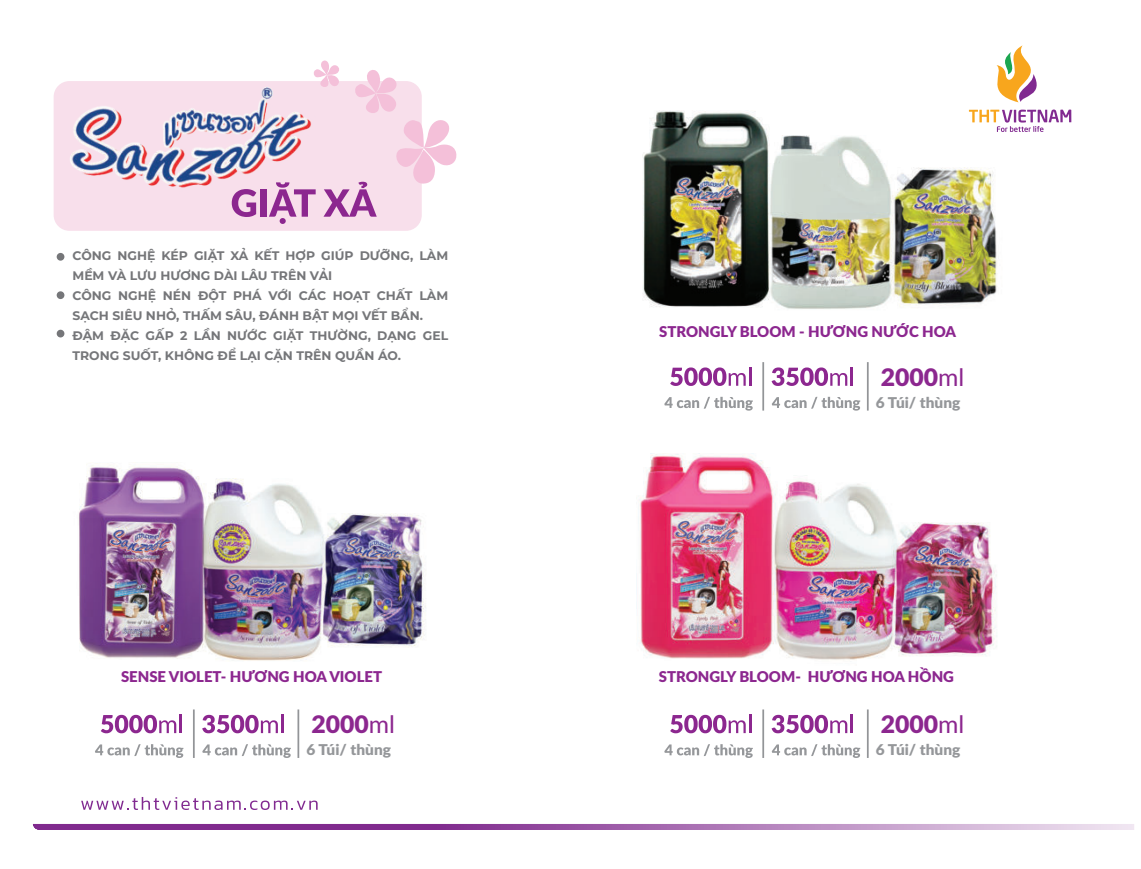
<style>
.page{position:relative;width:1141px;height:869px;background:#fff}
.page>*{position:absolute;margin:0;border:0;box-sizing:border-box;transform-origin:0 0}
.t1{font:900 24.15px "Lato";color:#8c278f}
.t2{font:900 14.88px "Lato";color:#8c278f}
.t3{font:900 14.88px "Lato";color:#95979a;scale:1.04 1}
.t4{font:700 12.42px/19.8px "Montserrat";color:#757679}
.s1{font-weight:400}
</style>
<div class="page">
<svg style="left:969px;top:109px;width:102px;height:23px"></svg>
<svg style="left:996px;top:45px;width:41px;height:57px"></svg>
<svg style="left:81px;top:797px;width:237px;height:12px"></svg>
<svg style="left:32px;top:824px;width:1102px;height:5px;background:#a366ad"></svg>
<div style="left:57px;top:253px;width:7px;height:7px;background:#757679;border-radius:50%"></div>
<div style="left:57px;top:291px;width:7px;height:8px;background:#757679;border-radius:50%"></div>
<div style="left:57px;top:329px;width:7px;height:8px;background:#757679;border-radius:50%"></div>
<img style="left:79px;top:465px;width:113px;height:194px">
<div style="left:54px;top:81px;width:368px;height:150px;background:#f8dfeb;border-radius:16px"></div>
<svg style="left:232px;top:200px;width:24px;height:17px"></svg>
<div style="left:260px;top:189px;width:7px;height:27px;background:#8c278f"></div>
<svg style="left:269px;top:60px;width:188px;height:164px"></svg>
<img style="left:57px;top:81px;width:259px;height:119px">
<img style="left:188px;top:471px;width:98px;height:190px">
<img style="left:279px;top:485px;width:147px;height:176px">
<img style="left:636px;top:453px;width:132px;height:206px">
<img style="left:642px;top:111px;width:119px;height:196px">
<img style="left:761px;top:124px;width:101px;height:185px">
<img style="left:848px;top:139px;width:149px;height:170px">
<img style="left:759px;top:468px;width:117px;height:192px">
<img style="left:850px;top:494px;width:147px;height:166px">
<svg style="left:101px;top:714px;width:81px;height:19px"></svg>
<svg style="left:202px;top:714px;width:76px;height:19px"></svg>
<hr style="left:281px;top:714px;width:3px;height:18px;background:#8c278f">
<svg style="left:95px;top:744px;width:88px;height:13px"></svg>
<svg style="left:202px;top:744px;width:89px;height:13px"></svg>
<hr style="left:193px;top:709px;width:2px;height:48px;background:#939598">
<hr style="left:297px;top:709px;width:2px;height:48px;background:#939598">
<svg style="left:670px;top:714px;width:81px;height:19px"></svg>
<svg style="left:772px;top:714px;width:81px;height:19px"></svg>
<svg style="left:664px;top:744px;width:89px;height:13px"></svg>
<svg style="left:772px;top:744px;width:88px;height:13px"></svg>
<hr style="left:762px;top:709px;width:2px;height:48px;background:#939598">
<hr style="left:867px;top:709px;width:2px;height:48px;background:#939598">
<svg style="left:670px;top:367px;width:81px;height:19px"></svg>
<svg style="left:772px;top:367px;width:81px;height:19px"></svg>
<svg style="left:664px;top:396px;width:89px;height:14px"></svg>
<svg style="left:772px;top:396px;width:88px;height:14px"></svg>
<hr style="left:762px;top:362px;width:2px;height:48px;background:#939598">
<hr style="left:867px;top:362px;width:2px;height:48px;background:#939598">
<p class="t4" style="left:72px;top:245px;width:377px">CÔNG NGHỆ KÉP GIẶT XẢ KẾT HỢP GIÚP DƯỠNG, LÀM MỀM VÀ LƯU HƯƠNG DÀI LÂU TRÊN VẢI<br>CÔNG NGHỆ NÉN ĐỘT PHÁ VỚI CÁC HOẠT CHẤT LÀM SẠCH SIÊU NHỎ, THẤM SÂU, ĐÁNH BẬT MỌI VẾT BẨN.<br>ĐẬM ĐẶC GẤP 2 LẦN NƯỚC GIẶT THƯỜNG, DẠNG GEL TRONG SUỐT, KHÔNG ĐỂ LẠI CẶN TRÊN QUẦN ÁO.</p>
<p class="t2" style="left:659px;top:321px;width:298px">STRONGLY BLOOM - HƯƠNG NƯỚC HOA</p>
<h1 class="t1" style="left:881px;top:358px;width:85px">2000<span class="s1">ml</span></h1>
<p class="t3" style="left:876px;top:391px;width:83px">6 Túi/ thùng</p>
<p class="t2" style="left:121px;top:665px;width:263px">SENSE VIOLET- HƯƠNG HOA VIOLET</p>
<p class="t2" style="left:659px;top:665px;width:297px">STRONGLY BLOOM- HƯƠNG HOA HỒNG</p>
<h1 class="t1" style="left:311px;top:705px;width:85px">2000<span class="s1">ml</span></h1>
<h1 class="t1" style="left:881px;top:705px;width:85px">2000<span class="s1">ml</span></h1>
<p class="t3" style="left:306px;top:738px;width:83px">6 Túi/ thùng</p>
<p class="t3" style="left:876px;top:738px;width:83px">6 Túi/ thùng</p>
</div>
